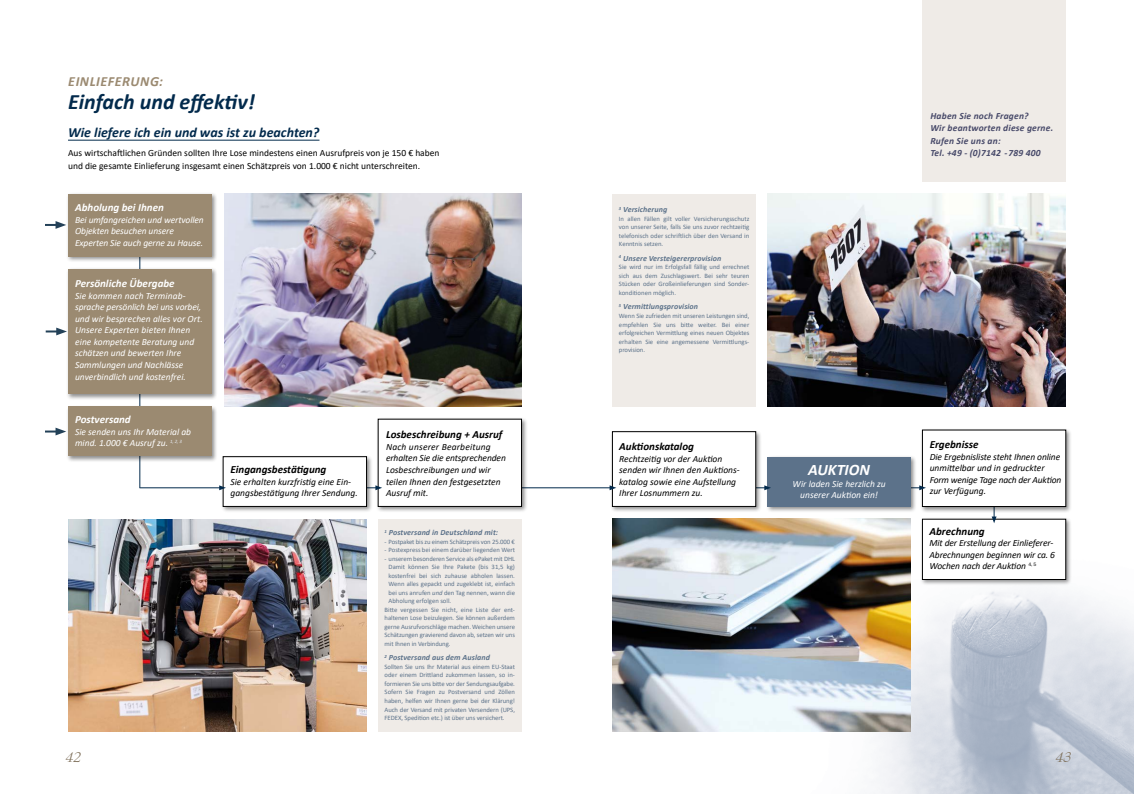
<style>
.page{position:relative;width:1134px;height:794px;background:#fff}
.page>*{position:absolute;margin:0;border:0;box-sizing:border-box;transform-origin:0 0}
.t1{font:italic 700 22px "Calibri";color:#022a4c}
.t2{font:italic 700 16px "Calibri";color:#fff}
.t3{font:italic 700 14px "Calibri";color:#022a4c}
.t4{font:italic 700 14px "Calibri";letter-spacing:.04em;color:#9b8a71}
.t5{font:italic 14px "Bernhard Modern BT";color:#7d6e58}
.t6{font:italic 700 11px "Calibri";color:#000}
.t7{font:italic 700 11px "Calibri";color:#fff}
.t8{font:italic 9.5px/11.5px "Calibri";letter-spacing:-.005em;color:#000}
.t9{font:italic 9.5px/11.5px "Calibri";color:#fff}
.t10{font:9.5px/12.5px "Calibri";color:#000}
.t11{font:italic 700 9.5px/12.5px "Calibri";letter-spacing:.02em;color:#474969}
.t12{font:italic 700 8px "Calibri";letter-spacing:.01em;color:#5c728a}
.t13{font:6.7px/8.5px "Calibri";letter-spacing:-.01em;color:#5c728a;text-align:justify}
.s1{font-style:italic}
</style>
<div class="page">
<div style="left:612px;top:194px;width:144px;height:212px;background:#efebe7"></div>
<div style="left:922px;top:0;width:144px;height:181px;background:#efebe7"></div>
<img style="left:796px;top:591px;width:338px;height:203px">
<div style="left:920px;top:517px;width:152px;height:69px;background:#000;opacity:.45"></div>
<div style="left:922px;top:519px;width:144px;height:60px;background:#fff"></div>
<svg style="left:992px;top:513px;width:4px;height:10px"></svg>
<div style="left:920px;top:428px;width:152px;height:85px;background:#000;opacity:.45"></div>
<div style="left:922px;top:430px;width:144px;height:76px;background:#fff"></div>
<svg style="left:917px;top:485px;width:9px;height:5px"></svg>
<div style="left:766px;top:455px;width:151px;height:57px;background:#000;opacity:.45"></div>
<div style="left:767px;top:457px;width:144px;height:49px;background:#5c728a"></div>
<svg style="left:762px;top:485px;width:9px;height:5px"></svg>
<div style="left:610px;top:430px;width:152px;height:83px;background:#000;opacity:.45"></div>
<div style="left:612px;top:432px;width:144px;height:74px;background:#fff"></div>
<div style="left:612px;top:431px;width:144px;height:75px;border:1px solid #000"></div>
<hr style="left:519px;top:487px;width:92px;height:1px;background:#022a4c">
<svg style="left:610px;top:485px;width:6px;height:5px"></svg>
<hr style="left:139px;top:247px;width:1px;height:241px;background:#022a4c">
<div style="left:378px;top:519px;width:144px;height:212px;background:#efebe7"></div>
<hr style="left:68px;top:140px;width:251px;height:1px;background:#022a4c">
<svg style="left:45px;top:427px;width:21px;height:8px"></svg>
<svg style="left:46px;top:327px;width:20px;height:8px"></svg>
<div style="left:66px;top:267px;width:152px;height:133px;background:#000;opacity:.45"></div>
<div style="left:68px;top:269px;width:144px;height:125px;background:#9b8a71"></div>
<svg style="left:45px;top:221px;width:21px;height:8px"></svg>
<div style="left:66px;top:192px;width:152px;height:71px;background:#000;opacity:.45"></div>
<div style="left:68px;top:194px;width:144px;height:62px;background:#9b8a71"></div>
<img style="left:767px;top:194px;width:299px;height:212px">
<div style="left:376px;top:417px;width:152px;height:96px;background:#000;opacity:.45"></div>
<div style="left:378px;top:419px;width:143px;height:87px;background:#fff"></div>
<svg style="left:373px;top:485px;width:9px;height:5px"></svg>
<div style="left:221px;top:455px;width:152px;height:58px;background:#000;opacity:.45"></div>
<div style="left:223px;top:457px;width:143px;height:49px;background:#fff"></div>
<div style="left:223px;top:456px;width:144px;height:50px;border:1px solid #000"></div>
<div style="left:66px;top:405px;width:152px;height:57px;background:#000;opacity:.45"></div>
<div style="left:68px;top:407px;width:144px;height:49px;background:#9b8a71"></div>
<img style="left:612px;top:519px;width:299px;height:212px">
<img style="left:224px;top:194px;width:297px;height:212px">
<img style="left:68px;top:519px;width:299px;height:212px">
<hr style="left:139px;top:487px;width:82px;height:1px;background:#022a4c">
<svg style="left:219px;top:485px;width:7px;height:5px"></svg>
<h3 class="t4" style="left:68px;top:71px;width:73px">Einlieferung</h3>
<h3 class="t4" style="left:159px;top:71px;width:5px">:</h3>
<h1 class="t1" style="left:68px;top:86px;width:188px">Einfach und effektiv!</h1>
<h3 class="t3" style="left:68px;top:122px;width:253px">Wie liefere ich ein und was ist zu beachten?</h3>
<h3 class="t10" style="left:68px;top:147px;width:373px">Aus wirtschaftlichen Gründen sollten Ihre Lose mindestens einen Ausrufpreis von je 150 € haben und die gesamte Einlieferung insgesamt einen Schätzpreis von 1.000 € nicht unterschreiten.</h3>
<h3 class="t7" style="left:75px;top:200px;width:90px">Abholung bei Ihnen</h3>
<h3 class="t9" style="left:75px;top:213px;width:130px">Bei umfangreichen und wertvollen<br>Objekten besuchen unsere<br>Experten Sie auch gerne zu Hause.</h3>
<h3 class="t7" style="left:75px;top:276px;width:101px">Persönliche Übergabe</h3>
<p class="t9" style="left:75px;top:290px;width:129px">Sie kommen nach Terminab&shy;sprache persönlich bei uns vorbei, und wir besprechen alles vor Ort.<br>Unsere Experten bieten Ihnen eine kompetente Beratung und schätzen und bewerten Ihre<br>Sammlungen und Nachlässe unverbindlich und kostenfrei.</p>
<h3 class="t7" style="left:75px;top:412px;width:57px">Postversand</h3>
<h3 class="t9" style="left:75px;top:425px;width:118px">Sie senden uns Ihr Material ab mind. 1.000 € Ausruf zu. <sup>1,</sup> <sup>2,</sup> <sup>3</sup></h3>
<h3 class="t6" style="left:230px;top:462px;width:97px">Eingangsbestätigung</h3>
<h3 class="t8" style="left:230px;top:475px;width:129px">Sie erhalten kurzfristig eine Ein&shy;gangsbestätigung Ihrer Sendung.</h3>
<h3 class="t6" style="left:386px;top:427px;width:118px">Losbeschreibung + Ausruf</h3>
<h3 class="t8" style="left:386px;top:441px;width:121px">Nach unserer Bearbeitung erhalten Sie die entsprechenden<br>Losbeschreibungen und wir teilen Ihnen den festgesetzten<br>Ausruf mit.</h3>
<p class="t12" style="left:385px;top:527px;width:115px"><sup>1</sup> Postversand in Deutschland mit:</p>
<p class="t13" style="left:385px;top:537px;width:132px">- Postpaket bis zu einem Schätzpreis von 25.000 €</p>
<p class="t13" style="left:385px;top:546px;width:132px">- Postexpress bei einem darüber liegenden Wert</p>
<p class="t13" style="left:385px;top:554px;width:132px">- unserem besonderen Service als ePaket mit DHL</p>
<p class="t13" style="left:389px;top:563px;width:128px">Damit können Sie Ihre Pakete (bis 31,5 kg)</p>
<p class="t13" style="left:389px;top:571px;width:128px">kostenfrei bei sich zuhause abholen lassen.</p>
<p class="t13" style="left:389px;top:580px;width:128px">Wenn alles gepackt und zugeklebt ist, einfach</p>
<p class="t13" style="left:389px;top:588px;width:128px">bei uns anrufen <span class="s1">und</span> den Tag nennen, wann die</p>
<p class="t13" style="left:389px;top:597px;width:64px">Abholung erfolgen soll.</p>
<p class="t13" style="left:385px;top:605px;width:131px">Bitte vergessen Sie nicht, eine Liste der ent-</p>
<p class="t13" style="left:385px;top:614px;width:132px">haltenen Lose beizulegen. Sie können außerdem</p>
<p class="t13" style="left:385px;top:622px;width:132px">gerne Ausrufvorschläge machen. Weichen unsere</p>
<p class="t13" style="left:385px;top:631px;width:132px">Schätzungen gravierend davon ab, setzen wir uns</p>
<p class="t13" style="left:385px;top:639px;width:67px">mit Ihnen in Verbindung.</p>
<p class="t12" style="left:385px;top:652px;width:107px"><sup>2</sup> Postversand aus dem Ausland</p>
<p class="t13" style="left:385px;top:662px;width:132px">Sollten Sie uns Ihr Material aus einem EU-Staat oder einem Drittland zukommen lassen, so in&shy;formieren Sie uns bitte vor der Sendungsaufgabe.<br>Sofern Sie Fragen zu Postversand und Zöllen haben, helfen wir Ihnen gerne bei der Klärung!<br>Auch der Versand mit privaten Versendern (UPS, FEDEX, Spedition etc.) ist über uns versichert.</p>
<p class="t12" style="left:619px;top:204px;width:50px"><sup>3</sup> Versicherung</p>
<p class="t13" style="left:619px;top:214px;width:132px">In allen Fällen gilt voller Versicherungsschutz von unserer Seite, falls Sie uns zuvor rechtzeitig telefonisch oder schriftlich über den Versand in Kenntnis setzen.</p>
<p class="t12" style="left:619px;top:253px;width:104px"><sup>4</sup> Unsere Versteigererprovision</p>
<p class="t13" style="left:619px;top:263px;width:132px">Sie wird nur im Erfolgsfall fällig und errechnet sich aus dem Zuschlagswert. Bei sehr teuren Stücken oder Großeinlieferungen sind Sonder&shy;konditionen möglich.</p>
<p class="t12" style="left:619px;top:301px;width:81px"><sup>5</sup> Vermittlungsprovision</p>
<p class="t13" style="left:619px;top:311px;width:132px">Wenn Sie zufrieden mit unseren Leistungen sind, empfehlen Sie uns bitte weiter. Bei einer erfolgreichen Vermittlung eines neuen Objektes erhalten Sie eine angemessene Vermittlungs&shy;provision.</p>
<h3 class="t6" style="left:619px;top:438px;width:76px">Auktionskatalog</h3>
<h3 class="t8" style="left:619px;top:452px;width:121px">Rechtzeitig vor der Auktion senden wir Ihnen den Auktions&shy;katalog sowie eine Aufstellung<br>Ihrer Losnummern zu.</h3>
<h3 class="t11" style="left:930px;top:109px;width:124px">Haben Sie noch Fragen?<br>Wir beantworten diese gerne.<br>Rufen Sie uns an:<br>Tel. +49 - (0)7142 -789 400</h3>
<h2 class="t2" style="left:808px;top:458px;width:63px">AUKTION</h2>
<h3 class="t9" style="left:793px;top:477px;width:95px;text-align:center">Wir laden Sie herzlich zu unserer Auktion ein!</h3>
<h3 class="t6" style="left:930px;top:436px;width:50px">Ergebnisse</h3>
<h3 class="t8" style="left:930px;top:450px;width:133px">Die Ergebnisliste steht Ihnen online unmittelbar und in gedruckter<br>Form wenige Tage nach der Auktion zur Verfügung.</h3>
<h3 class="t6" style="left:929px;top:523px;width:57px">Abrechnung</h3>
<h3 class="t8" style="left:929px;top:537px;width:127px">Mit der Erstellung der Einlieferer-<br>Abrechnungen beginnen wir ca. 6<br>Wochen nach der Auktion <sup>4,</sup> <sup>5</sup></h3>
<h3 class="t5" style="left:66px;top:748px;width:17px">42</h3>
<h3 class="t5" style="left:1056px;top:748px;width:17px">43</h3>
</div>
